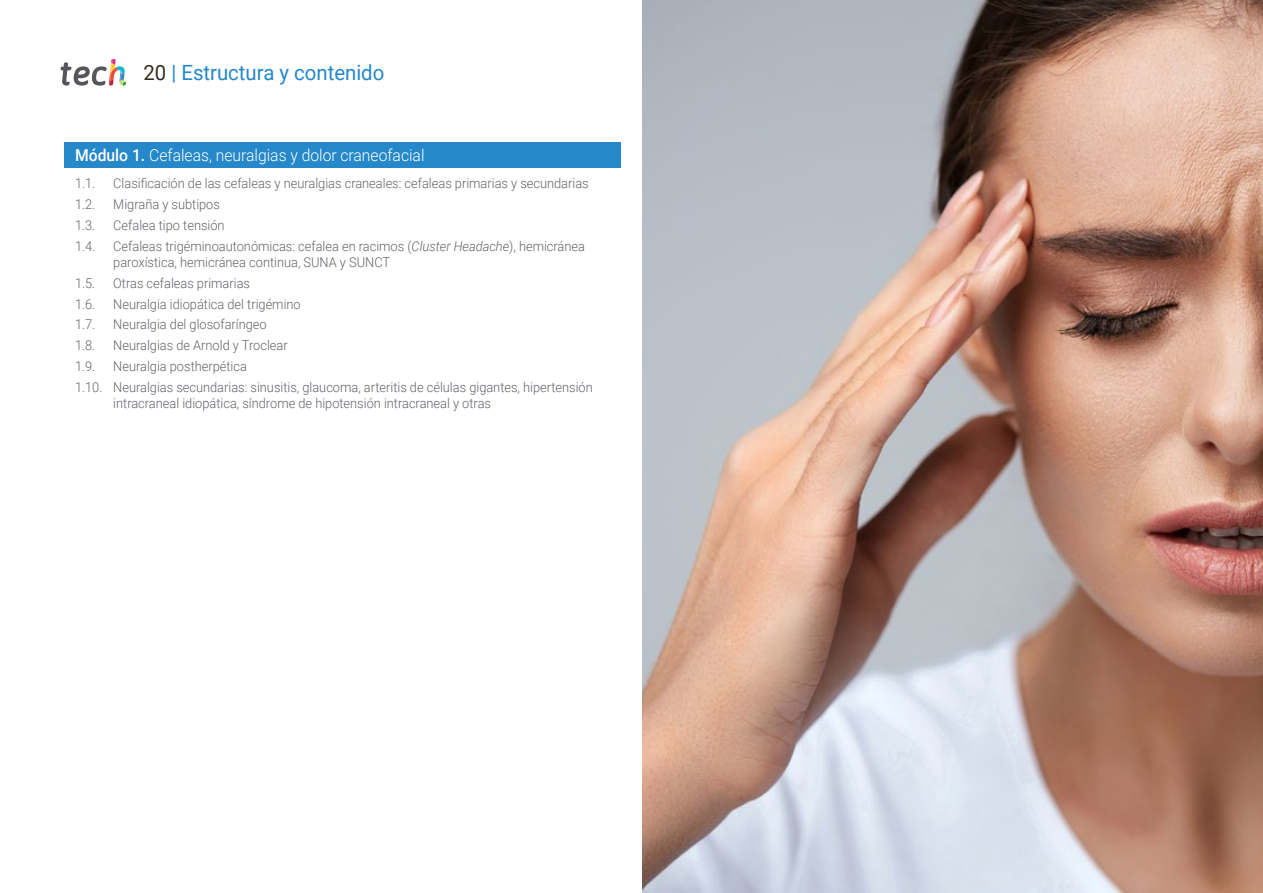
<style>
.page{position:relative;width:1263px;height:893px;background:#fff}
.page>*{position:absolute;margin:0;border:0;box-sizing:border-box;transform-origin:0 0}
.t1{font:21px "Roboto";color:#2488c9}
.t2{font:300 16.5px "Roboto";color:#fff;scale:.95 1}
.t3{font:300 13.5px/16.5px "Roboto";color:#61646a;scale:.95 1}
.s1{color:#312e20}
.s2{font-weight:500}
.s3{font-style:italic}
</style>
<div class="page">
<div style="left:64px;top:142px;width:557px;height:25px;background:#2488c9"></div>
<img style="left:642px;top:0;width:621px;height:893px">
<svg style="left:61px;top:59px;width:65px;height:27px"></svg>
<h1 class="t1" style="left:144px;top:57px;width:242px"><span class="s1">20</span> | Estructura y contenido</h1>
<p class="t2" style="left:75px;top:144px;width:369px"><span class="s2">Módulo 1.</span> Cefaleas, neuralgias y dolor craneofacial</p>
<p class="t3" style="left:75px;top:175px;width:23px">1.1.</p>
<p class="t3" style="left:113px;top:175px;width:502px">Clasificación de las cefaleas y neuralgias craneales: cefaleas primarias y secundarias</p>
<p class="t3" style="left:75px;top:196px;width:23px">1.2.</p>
<p class="t3" style="left:113px;top:196px;width:114px">Migraña y subtipos</p>
<p class="t3" style="left:75px;top:216px;width:23px">1.3.</p>
<p class="t3" style="left:113px;top:216px;width:119px">Cefalea tipo tensión</p>
<p class="t3" style="left:75px;top:237px;width:23px">1.4.</p>
<p class="t3" style="left:113px;top:237px;width:498px">Cefaleas trigéminoautonómicas: cefalea en racimos (<span class="s3">Cluster Headache</span>), hemicránea paroxística, hemicránea continua, SUNA y SUNCT</p>
<p class="t3" style="left:75px;top:274px;width:23px">1.5.</p>
<p class="t3" style="left:113px;top:274px;width:145px">Otras cefaleas primarias</p>
<p class="t3" style="left:75px;top:295px;width:23px">1.6.</p>
<p class="t3" style="left:113px;top:295px;width:199px">Neuralgia idiopática del trigémino</p>
<p class="t3" style="left:75px;top:316px;width:23px">1.7.</p>
<p class="t3" style="left:113px;top:316px;width:163px">Neuralgia del glosofaríngeo</p>
<p class="t3" style="left:75px;top:337px;width:23px">1.8.</p>
<p class="t3" style="left:113px;top:337px;width:185px">Neuralgias de Arnold y Troclear</p>
<p class="t3" style="left:75px;top:357px;width:23px">1.9.</p>
<p class="t3" style="left:75px;top:355px;width:547px;line-height:20.7px;text-indent:38px">Neuralgia postherpética<br>1.10. Neuralgias secundarias: sinusitis, glaucoma, arteritis de células gigantes, hipertensión</p>
<p class="t3" style="left:113px;top:395px;width:399px">intracraneal idiopática, síndrome de hipotensión intracraneal y otras</p>
</div>
